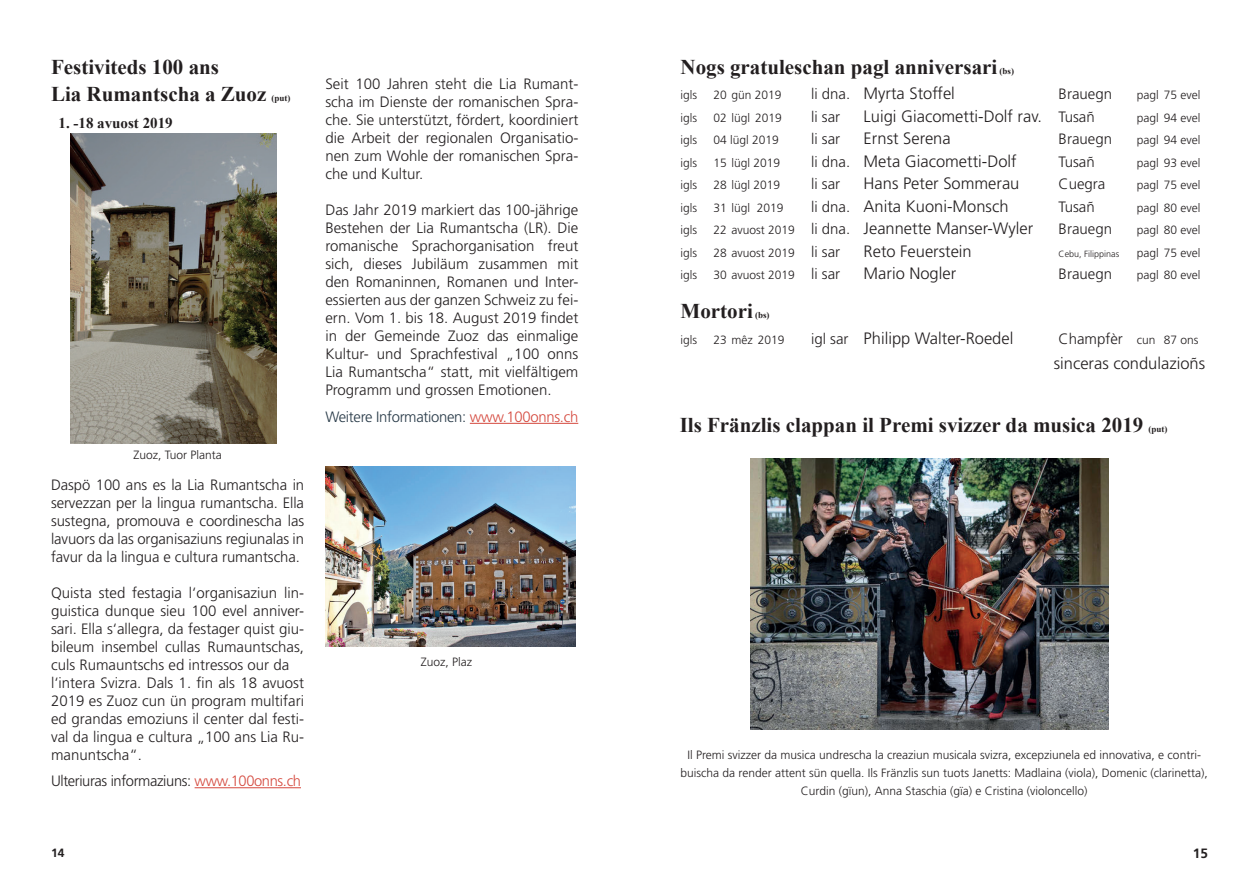
<style>
.page{position:relative;width:1259px;height:893px;background:#fff}
.page>*{position:absolute;margin:0;border:0;box-sizing:border-box;transform-origin:0 0}
.t1{font:700 21px/27px "Times New Roman";color:#231f20}
.t2{font:300 16.5px "Frutiger";color:#231f20}
.t3{font:300 15px/18px "Frutiger";color:#231f20;text-align:justify}
.t4{font:300 15px "Frutiger";letter-spacing:-.025em;color:#231f20}
.t5{font:300 15px "Frutiger";letter-spacing:-.02em;color:#273947}
.t6{font:700 15px "Times New Roman";color:#231f20}
.t7{font:700 13.5px "Frutiger";color:#231f20}
.t8{font:300 12px/18px "Frutiger";color:#231f20;text-align:center}
.t9{font:700 12px "Frutiger";color:#231f20}
.t10{font:700 9px "Times New Roman";color:#231f20}
.t11{font:300 9px "Frutiger";color:#231f20}
.s1{color:#d5493e}
.s2{font-size:15px}
.s3{font-size:12px}
</style>
<div class="page">
<hr style="left:195px;top:787px;width:106px;height:1px;background:#d5493e">
<hr style="left:470px;top:423px;width:108px;height:1px;background:#d5493e">
<img style="left:71px;top:134px;width:205px;height:310px">
<img style="left:325px;top:466px;width:251px;height:180px">
<img style="left:750px;top:459px;width:358px;height:271px">
<h1 class="t1" style="left:51px;top:53px;width:217px">Festiviteds 100 ans<br>Lia Rumantscha a Zuoz</h1>
<p class="t10" style="left:272px;top:92px;width:20px">(put)</p>
<p class="t6" style="left:59px;top:112px;width:116px">1. -18 avuost 2019</p>
<p class="t8" style="left:133px;top:446px;width:90px">Zuoz, Tuor Planta</p>
<p class="t3" style="left:51px;top:475px;width:255px">Daspö 100 ans es la Lia Rumantscha in servezzan per la lingua rumantscha. Ella sustegna, promouva e coordinescha las lavuors da las organisaziuns regiunalas in favur da la lingua e cultura rumantscha.</p>
<p class="t3" style="left:51px;top:583px;width:255px;text-align:left">Quista sted festagia l‘organisaziun lin&shy;guistica dunque sieu 100 evel anniver&shy;sari. Ella s‘allegra, da festager quist giu&shy;bileum insembel cullas Rumauntschas, culs Rumauntschs ed intressos our da l‘intera Svizra. Dals 1. fin als 18 avuost 2019 es Zuoz cun ün program multifari ed grandas emoziuns il center dal festi&shy;val da lingua e cultura „100 ans Lia Ru&shy;manuntscha“.</p>
<p class="t4" style="left:51px;top:773px;width:251px">Ulteriuras informaziuns: <span class="s1">www.100onns.ch</span></p>
<p class="t3" style="left:325px;top:75px;width:255px">Seit 100 Jahren steht die Lia Rumant&shy;scha im Dienste der romanischen Spra&shy;che. Sie unterstützt, fördert, koordiniert die Arbeit der regionalen Organisatio&shy;nen zum Wohle der romanischen Spra&shy;che und Kultur.</p>
<p class="t3" style="left:325px;top:201px;width:255px">Das Jahr 2019 markiert das 100-jährige Bestehen der Lia Rumantscha (LR). Die romanische Sprachorganisation freut sich, dieses Jubiläum zusammen mit den Romaninnen, Romanen und Inter&shy;essierten aus der ganzen Schweiz zu fei&shy;ern. Vom 1. bis 18. August 2019 findet in der Gemeinde Zuoz das einmalige Kultur- und Sprachfestival „100 onns Lia Rumantscha“ statt, mit vielfältigem Programm und grossen Emotionen.</p>
<p class="t5" style="left:325px;top:408px;width:254px">Weitere Informationen: <span class="s1">www.100onns.ch</span></p>
<p class="t8" style="left:421px;top:653px;width:53px">Zuoz, Plaz</p>
<h1 class="t1" style="left:680px;top:53px;width:318px">Nogs gratuleschan pagl anniversari</h1>
<p class="t10" style="left:999px;top:65px;width:16px">(bs)</p>
<p class="t8" style="left:680px;top:86px;width:18px">igls</p>
<p class="t8" style="left:713px;top:86px;width:70px">20 gün 2019</p>
<p class="t2" style="left:811px;top:84px;width:145px"><span class="s2">li dna.</span> Myrta Stoffel</p>
<p class="t3" style="left:1058px;top:85px;width:55px">Brauegn</p>
<p class="t8" style="left:1136px;top:86px;width:65px">pagl 75 evel</p>
<p class="t8" style="left:680px;top:109px;width:18px">igls</p>
<p class="t8" style="left:713px;top:109px;width:70px">02 lügl 2019</p>
<p class="t3" style="left:811px;top:108px;width:31px">li sar</p>
<p class="t2" style="left:863px;top:107px;width:233px">Luigi Giacometti-Dolf rav. <span class="s2">Tusañ</span></p>
<p class="t8" style="left:1136px;top:109px;width:65px">pagl 94 evel</p>
<p class="t8" style="left:680px;top:131px;width:18px">igls</p>
<p class="t8" style="left:713px;top:131px;width:67px">04 lügl 2019</p>
<p class="t3" style="left:811px;top:130px;width:31px">li sar</p>
<p class="t2" style="left:863px;top:129px;width:89px">Ernst Serena</p>
<p class="t3" style="left:1058px;top:130px;width:55px">Brauegn</p>
<p class="t8" style="left:1136px;top:131px;width:65px">pagl 94 evel</p>
<p class="t8" style="left:680px;top:154px;width:18px">igls</p>
<p class="t8" style="left:713px;top:154px;width:68px">15 lügl 2019</p>
<p class="t2" style="left:811px;top:152px;width:207px"><span class="s2">li dna.</span> Meta Giacometti-Dolf</p>
<p class="t3" style="left:1058px;top:153px;width:38px">Tusañ</p>
<p class="t8" style="left:1136px;top:154px;width:65px">pagl 93 evel</p>
<p class="t8" style="left:680px;top:176px;width:18px">igls</p>
<p class="t8" style="left:713px;top:176px;width:68px">28 lügl 2019</p>
<p class="t3" style="left:811px;top:175px;width:31px">li sar</p>
<p class="t2" style="left:863px;top:174px;width:157px">Hans Peter Sommerau</p>
<p class="t3" style="left:1058px;top:175px;width:48px">Cuegra</p>
<p class="t8" style="left:1136px;top:176px;width:65px">pagl 75 evel</p>
<p class="t8" style="left:680px;top:199px;width:18px">igls</p>
<p class="t8" style="left:713px;top:199px;width:72px">31 lügl 2019</p>
<p class="t2" style="left:811px;top:197px;width:199px"><span class="s2">li dna.</span> Anita Kuoni-Monsch</p>
<p class="t3" style="left:1058px;top:198px;width:38px">Tusañ</p>
<p class="t8" style="left:1136px;top:199px;width:65px">pagl 80 evel</p>
<p class="t8" style="left:680px;top:221px;width:18px">igls</p>
<p class="t2" style="left:713px;top:219px;width:321px"><span class="s3">22 avuost 2019</span> <span class="s2">li dna.</span> Jeannette Manser-Wyler</p>
<p class="t3" style="left:1058px;top:220px;width:55px">Brauegn</p>
<p class="t8" style="left:1136px;top:221px;width:65px">pagl 80 evel</p>
<p class="t8" style="left:680px;top:244px;width:18px">igls</p>
<p class="t8" style="left:713px;top:244px;width:128px">28 avuost 2019 <span class="s2">li sar</span></p>
<p class="t2" style="left:863px;top:242px;width:110px">Reto Feuerstein</p>
<p class="t11" style="left:1058px;top:249px;width:62px">Cebu, Filippinas</p>
<p class="t8" style="left:1136px;top:244px;width:65px">pagl 75 evel</p>
<p class="t8" style="left:680px;top:266px;width:18px">igls</p>
<p class="t8" style="left:713px;top:266px;width:128px">30 avuost 2019 <span class="s2">li sar</span></p>
<p class="t2" style="left:863px;top:264px;width:94px">Mario Nogler</p>
<p class="t3" style="left:1058px;top:265px;width:55px">Brauegn</p>
<p class="t8" style="left:1136px;top:266px;width:65px">pagl 80 evel</p>
<h1 class="t1" style="left:680px;top:297px;width:74px">Mortori</h1>
<p class="t10" style="left:755px;top:309px;width:16px">(bs)</p>
<p class="t8" style="left:680px;top:331px;width:18px">igls</p>
<p class="t8" style="left:713px;top:331px;width:73px">23 mêz 2019</p>
<p class="t2" style="left:811px;top:329px;width:204px"><span class="s2">igl sar</span> Philipp Walter-Roedel</p>
<p class="t3" style="left:1058px;top:330px;width:141px">Champfèr <span class="s3">cun 87 ons</span></p>
<p class="t2" style="left:1053px;top:354px;width:153px">sinceras condulazioñs</p>
<h1 class="t1" style="left:679px;top:411px;width:465px">Ils Fränzlis clappan il Premi svizzer da musica 2019</h1>
<p class="t10" style="left:1148px;top:423px;width:20px">(put)</p>
<p class="t8" style="left:680px;top:746px;width:529px">Il Premi svizzer da musica undrescha la creaziun musicala svizra, excepziunela ed innovativa, e contri&shy;buischa da render attent sün quella. Ils Fränzlis sun tuots Janetts: Madlaina (viola), Domenic (clarinetta),<br>Curdin (gïun), Anna Staschia (gïa) e Cristina (violoncello)</p>
<p class="t9" style="left:51px;top:845px;width:15px">14</p>
<p class="t7" style="left:1193px;top:845px;width:17px">15</p>
</div>
